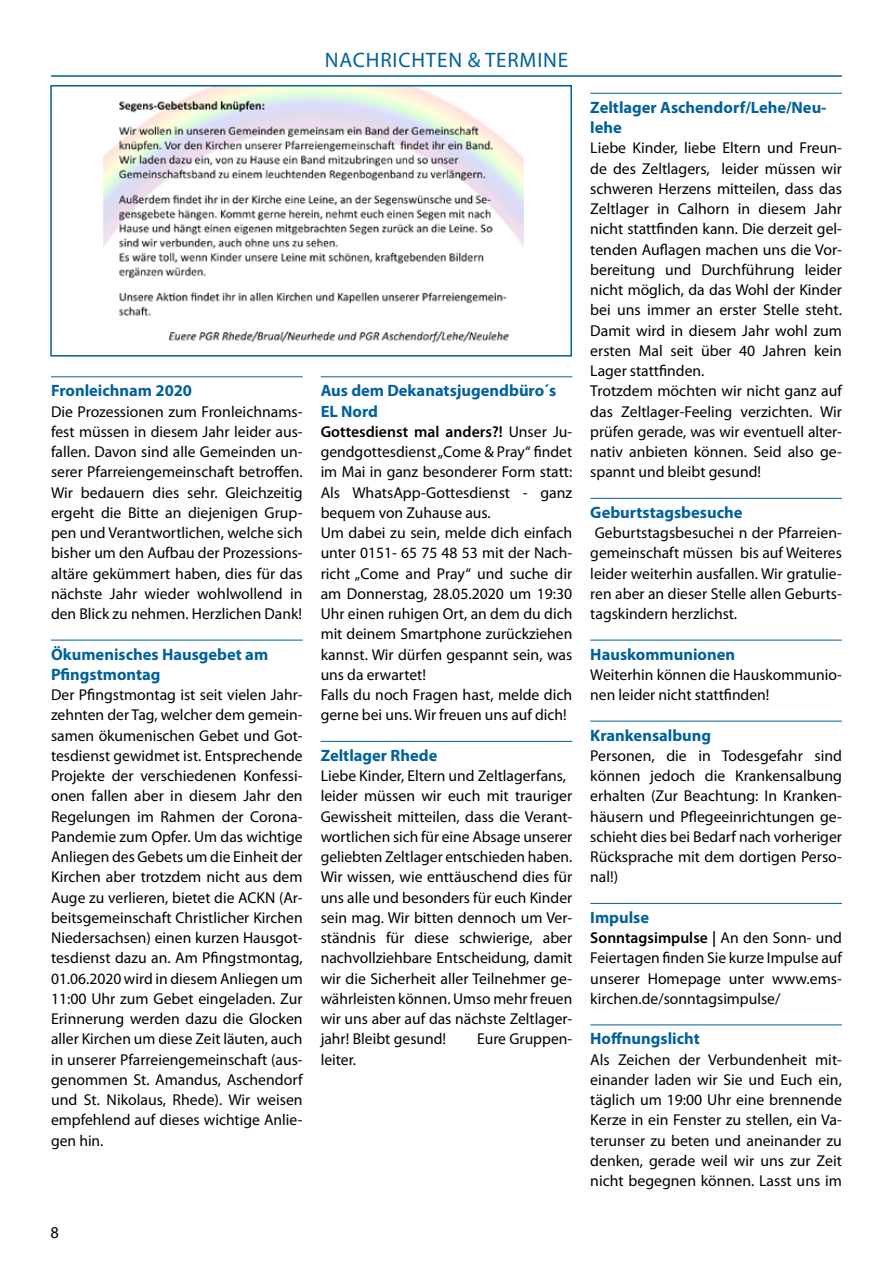
<style>
.page{position:relative;width:893px;height:1263px;background:#fff}
.page>*{position:absolute;margin:0;border:0;box-sizing:border-box;transform-origin:0 0}
.t1{font:21px "Myriad Pro";letter-spacing:.04em;color:#00619d}
.t2{font:700 16.5px/20.2px "Myriad Pro";color:#00619d}
.t3{font:16.5px "Myriad Pro";color:#000}
.t4{font:15.75px/20.2px "Myriad Pro";color:#000;text-align:justify}
.s1{font-weight:600}
</style>
<div class="page">
<hr style="left:51px;top:75px;width:791px;height:2px;background:#00619d">
<hr style="left:51px;top:376px;width:252px;height:1px;background:#00619d">
<hr style="left:51px;top:640px;width:252px;height:1px;background:#00619d">
<hr style="left:321px;top:376px;width:251px;height:1px;background:#00619d">
<hr style="left:321px;top:741px;width:251px;height:1px;background:#00619d">
<hr style="left:590px;top:93px;width:252px;height:1px;background:#00619d">
<hr style="left:590px;top:498px;width:252px;height:1px;background:#00619d">
<hr style="left:590px;top:640px;width:252px;height:1px;background:#00619d">
<hr style="left:590px;top:721px;width:252px;height:1px;background:#00619d">
<hr style="left:590px;top:903px;width:252px;height:1px;background:#00619d">
<hr style="left:590px;top:1024px;width:252px;height:1px;background:#00619d">
<img style="left:104px;top:88px;width:419px;height:255px">
<div style="left:50px;top:85px;width:522px;height:272px;border:2px solid #00619d"></div>
<h1 class="t1" style="left:325px;top:47px;width:245px">NACHRICHTEN &amp; TERMINE</h1>
<p class="t2" style="left:51px;top:380px;width:143px">Fronleichnam 2020</p>
<p class="t4" style="left:51px;top:401px;width:253px">Die Prozessionen zum Fronleichnams&shy;fest müssen in diesem Jahr leider aus&shy;fallen. Davon sind alle Gemeinden un&shy;serer Pfarreiengemeinschaft betroffen.<br>Wir bedauern dies sehr. Gleichzeitig ergeht die Bitte an diejenigen Grup&shy;pen und Verantwortlichen, welche sich bisher um den Aufbau der Prozessions&shy;altäre gekümmert haben, dies für das nächste Jahr wieder wohlwollend in den Blick zu nehmen. Herzlichen Dank!</p>
<p class="t2" style="left:51px;top:643px;width:219px">Ökumenisches Hausgebet am<br>Pfingstmontag</p>
<p class="t4" style="left:51px;top:684px;width:253px">Der Pfingstmontag ist seit vielen Jahr&shy;zehnten der Tag, welcher dem gemein&shy;samen ökumenischen Gebet und Got&shy;tesdienst gewidmet ist. Entsprechende Projekte der verschiedenen Konfessi&shy;onen fallen aber in diesem Jahr den Regelungen im Rahmen der Corona-Pandemie zum Opfer. Um das wichtige Anliegen des Gebets um die Einheit der Kirchen aber trotzdem nicht aus dem Auge zu verlieren, bietet die ACKN (Ar&shy;beitsgemeinschaft Christlicher Kirchen Niedersachsen) einen kurzen Hausgot&shy;tesdienst dazu an. Am Pfingstmontag, 01.06.2020 wird in diesem Anliegen um 11:00 Uhr zum Gebet eingeladen. Zur Erinnerung werden dazu die Glocken aller Kirchen um diese Zeit läuten, auch in unserer Pfarreiengemeinschaft (aus&shy;genommen St. Amandus, Aschendorf und St. Nikolaus, Rhede). Wir weisen empfehlend auf dieses wichtige Anlie&shy;gen hin.</p>
<p class="t2" style="left:321px;top:380px;width:237px">Aus dem Dekanatsjugendbüro´s<br>EL Nord</p>
<p class="t4" style="left:321px;top:421px;width:253px;text-align:left"><span class="s1">Gottesdienst mal anders?!</span> Unser Ju&shy;gendgottesdienst „Come &amp; Pray“ findet im Mai in ganz besonderer Form statt:<br>Als WhatsApp-Gottesdienst - ganz bequem von Zuhause aus.<br>Um dabei zu sein, melde dich einfach unter 0151- 65 75 48 53 mit der Nach&shy;richt „Come and Pray“ und suche dir am Donnerstag, 28.05.2020 um 19:30<br>Uhr einen ruhigen Ort, an dem du dich mit deinem Smartphone zurückziehen kannst. Wir dürfen gespannt sein, was uns da erwartet!<br>Falls du noch Fragen hast, melde dich gerne bei uns. Wir freuen uns auf dich!</p>
<p class="t2" style="left:321px;top:745px;width:118px">Zeltlager Rhede</p>
<p class="t4" style="left:321px;top:765px;width:253px;text-align:left">Liebe Kinder, Eltern und Zeltlagerfans, leider müssen wir euch mit trauriger Gewissheit mitteilen, dass die Verant&shy;wortlichen sich für eine Absage unserer geliebten Zeltlager entschieden haben.<br>Wir wissen, wie enttäuschend dies für uns alle und besonders für euch Kinder sein mag. Wir bitten dennoch um Ver&shy;ständnis für diese schwierige, aber nachvollziehbare Entscheidung, damit wir die Sicherheit aller Teilnehmer ge&shy;währleisten können. Umso mehr freuen wir uns aber auf das nächste Zeltlager&shy;jahr! Bleibt gesund!</p>
<p class="t4" style="left:477px;top:1029px;width:97px">Eure Gruppen-</p>
<p class="t4" style="left:321px;top:1049px;width:37px">leiter.</p>
<p class="t3" style="left:51px;top:1222px;width:10px">8</p>
<p class="t2" style="left:590px;top:97px;width:238px">Zeltlager Aschendorf/Lehe/Neu&shy;lehe</p>
<p class="t4" style="left:590px;top:138px;width:253px;text-align:left">Liebe Kinder, liebe Eltern und Freun&shy;de des Zeltlagers, leider müssen wir schweren Herzens mitteilen, dass das Zeltlager in Calhorn in diesem Jahr nicht stattfinden kann. Die derzeit gel&shy;tenden Auflagen machen uns die Vor&shy;bereitung und Durchführung leider nicht möglich, da das Wohl der Kinder bei uns immer an erster Stelle steht.<br>Damit wird in diesem Jahr wohl zum ersten Mal seit über 40 Jahren kein Lager stattfinden.<br>Trotzdem möchten wir nicht ganz auf das Zeltlager-Feeling verzichten. Wir prüfen gerade, was wir eventuell alter&shy;nativ anbieten können. Seid also ge&shy;spannt und bleibt gesund!</p>
<p class="t2" style="left:590px;top:502px;width:154px">Geburtstagsbesuche</p>
<p class="t4" style="left:590px;top:522px;width:253px">Geburtstagsbesuchei n der Pfarreien&shy;gemeinschaft müssen bis auf Weiteres leider weiterhin ausfallen. Wir gratulie&shy;ren aber an dieser Stelle allen Geburts&shy;tagskindern herzlichst.</p>
<p class="t2" style="left:590px;top:643px;width:146px">Hauskommunionen</p>
<p class="t4" style="left:590px;top:664px;width:253px">Weiterhin können die Hauskommunio&shy;nen leider nicht stattfinden!</p>
<p class="t2" style="left:590px;top:724px;width:122px">Krankensalbung</p>
<p class="t4" style="left:590px;top:745px;width:253px">Personen, die in Todesgefahr sind können jedoch die Krankensalbung erhalten (Zur Beachtung: In Kranken&shy;häusern und Pflegeeinrichtungen ge&shy;schieht dies bei Bedarf nach vorheriger Rücksprache mit dem dortigen Perso&shy;nal!)</p>
<p class="t2" style="left:590px;top:907px;width:60px">Impulse</p>
<p class="t4" style="left:590px;top:927px;width:253px"><span class="s1">Sonntagsimpulse |</span> An den Sonn- und Feiertagen finden Sie kurze Impulse auf unserer Homepage unter www.ems&shy;kirchen.de/sonntagsimpulse/</p>
<p class="t2" style="left:590px;top:1028px;width:111px">Hoffnungslicht</p>
<p class="t4" style="left:590px;top:1049px;width:253px">Als Zeichen der Verbundenheit mit&shy;einander laden wir Sie und Euch ein, täglich um 19:00 Uhr eine brennende Kerze in ein Fenster zu stellen, ein Va&shy;terunser zu beten und aneinander zu denken, gerade weil wir uns zur Zeit nicht begegnen können. Lasst uns im</p>
</div>
